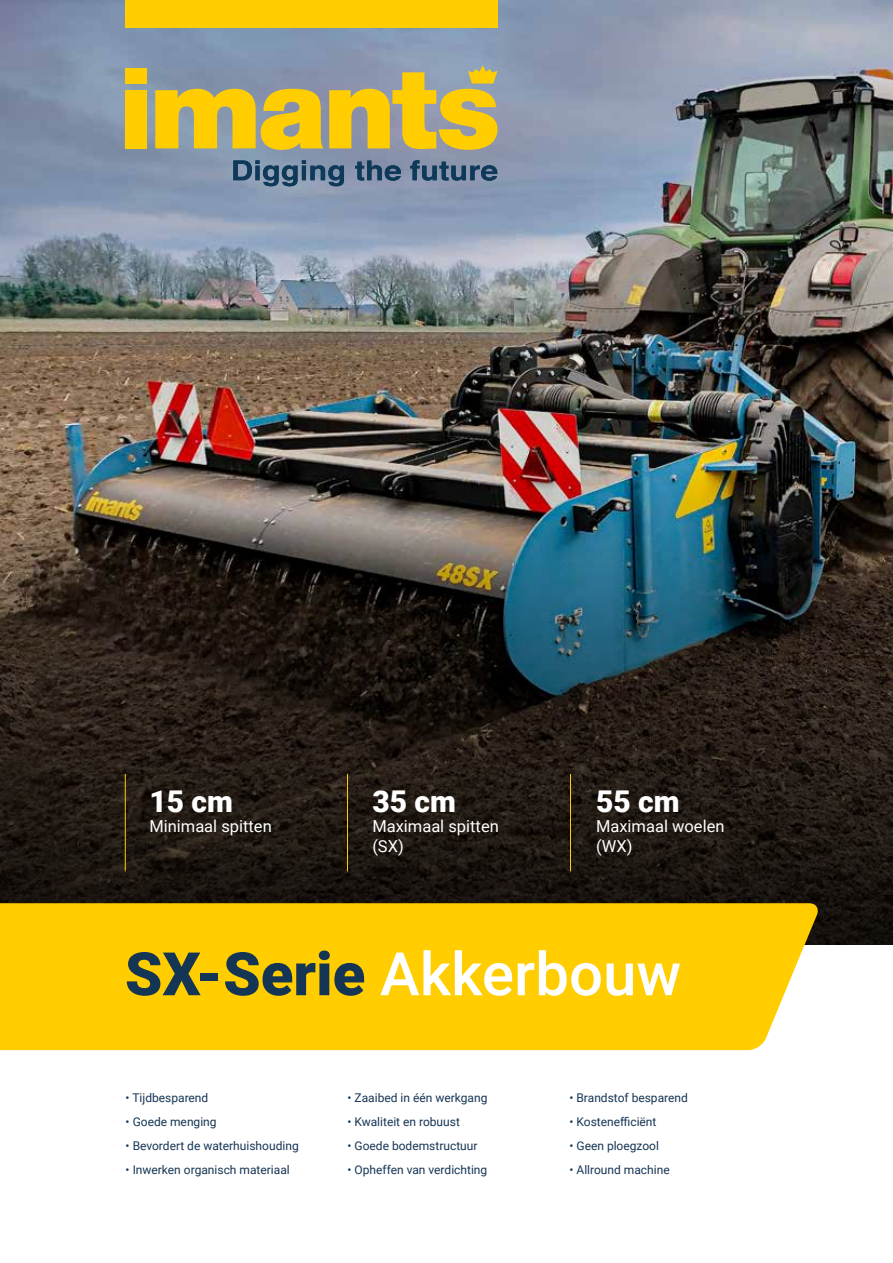
<style>
.page{position:relative;width:893px;height:1263px;background:#fff}
.page>*{position:absolute;margin:0;border:0;box-sizing:border-box;transform-origin:0 0}
.t1{font:500 60px "Roboto";color:#fff}
.t2{font:900 30px "Roboto";color:#fff}
.t3{font:16.5px/19.8px "Roboto";color:#fff}
.t4{font:12px "Roboto";color:#153554}
.s1{font-weight:900;color:#153554}
</style>
<div class="page">
<img style="left:0;top:0;width:893px;height:459px">
<img style="left:0;top:459px;width:893px;height:486px">
<div style="left:125px;top:0;width:372px;height:28px;background:#ffcd00"></div>
<div style="left:125px;top:90px;width:22px;height:58px;background:#ffcd00"></div>
<div style="left:125px;top:68px;width:22px;height:15px;background:#ffcd00"></div>
<svg style="left:155px;top:89px;width:168px;height:61px;background:#dcbd32"></svg>
<svg style="left:329px;top:65px;width:168px;height:85px;background:#cbb450"></svg>
<svg style="left:233px;top:160px;width:111px;height:26px;background:#55718c"></svg>
<svg style="left:355px;top:161px;width:46px;height:20px"></svg>
<svg style="left:410px;top:160px;width:87px;height:21px;background:#546d88"></svg>
<div style="left:0;top:903px;width:819px;height:147px;background:#ffcd00"></div>
<hr style="left:125px;top:774px;width:1px;height:97px;background:#ffcd00">
<hr style="left:347px;top:774px;width:1px;height:97px;background:#ffcd00">
<hr style="left:570px;top:774px;width:1px;height:97px;background:#ffcd00">
<h2 class="t2" style="left:149px;top:780px;width:85px">15 cm</h2>
<h3 class="t3" style="left:149px;top:815px;width:124px">Minimaal spitten</h3>
<h2 class="t2" style="left:372px;top:780px;width:85px">35 cm</h2>
<h3 class="t3" style="left:372px;top:815px;width:128px">Maximaal spitten (SX)</h3>
<h2 class="t2" style="left:596px;top:780px;width:85px">55 cm</h2>
<h3 class="t3" style="left:596px;top:815px;width:130px">Maximaal woelen (WX)</h3>
<h1 class="t1" style="left:125px;top:932px;width:558px"><span class="s1">SX-Serie</span> Akkerbouw</h1>
<p class="t4" style="left:126px;top:1089px;width:84px">• Tijdbesparend</p>
<p class="t4" style="left:126px;top:1113px;width:92px">• Goede menging</p>
<p class="t4" style="left:126px;top:1137px;width:175px">• Bevordert de waterhuishouding</p>
<p class="t4" style="left:126px;top:1161px;width:166px">• Inwerken organisch materiaal</p>
<p class="t4" style="left:348px;top:1089px;width:141px">• Zaaibed in één werkgang</p>
<p class="t4" style="left:348px;top:1113px;width:114px">• Kwaliteit en robuust</p>
<p class="t4" style="left:348px;top:1137px;width:131px">• Goede bodemstructuur</p>
<p class="t4" style="left:348px;top:1161px;width:141px">• Opheffen van verdichting</p>
<p class="t4" style="left:569px;top:1089px;width:120px">• Brandstof besparend</p>
<p class="t4" style="left:569px;top:1113px;width:89px">• Kostenefficiënt</p>
<p class="t4" style="left:569px;top:1137px;width:91px">• Geen ploegzool</p>
<p class="t4" style="left:569px;top:1161px;width:102px">• Allround machine</p>
</div>
